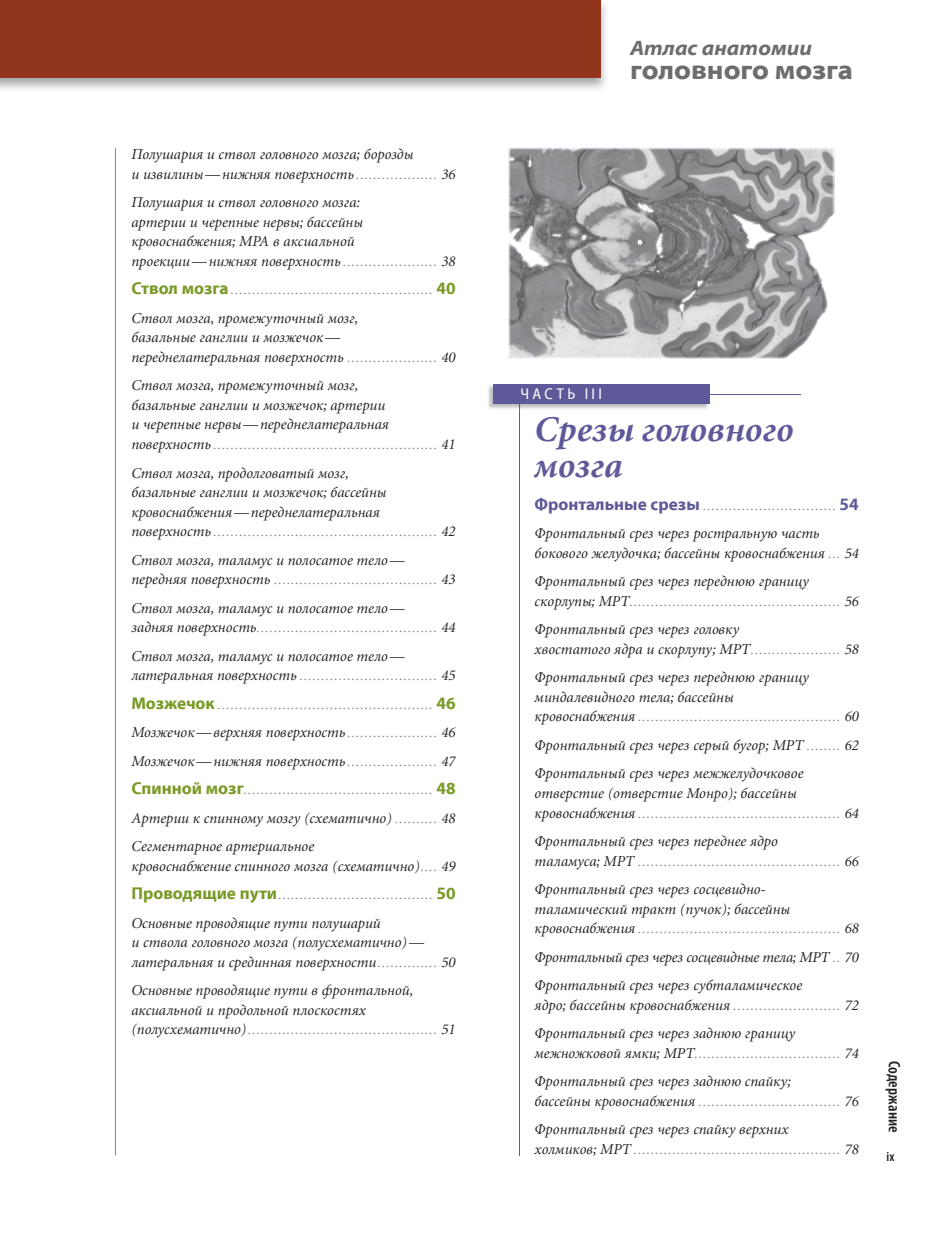
<style>
.page{position:relative;width:936px;height:1234px;background:#fff}
.page>*{position:absolute;margin:0;border:0;box-sizing:border-box;transform-origin:0 0}
.t1{font:italic 700 36px/36px "Minion Cyr";color:#5e5a99}
.t2{font:700 semi-expanded 27px "Myriad Pro";color:#6c6d70}
.t3{font:italic 700 semi-expanded 21px "Myriad Pro";color:#6c6d70}
.t4{font:600 condensed 16.5px "Myriad Pro";letter-spacing:.01em;color:#231f20}
.t5{font:semi-condensed 15.75px "Myriad Pro";letter-spacing:.21em;color:#fff}
.t6{font:italic 15px/19.5px "Minion Cyr";color:#231f20}
.t7{font:italic 13.5px/28.5px "Minion Cyr";color:#808285}
.t8{font:600 condensed 13.5px "Myriad Pro";color:#231f20}
.s1{font-size:13.5px;color:#808285}
.s2{font-family:"Myriad Pro";font-weight:700;font-style:normal;font-size:17.25px;color:#799a27}
.s3{font-size:15px;color:#231f20}
.s4{font-family:"Myriad Pro";font-weight:700;font-style:normal;font-size:17.25px;color:#5e5a99}
</style>
<div class="page">
<img style="left:0;top:0;width:606px;height:90px">
<div style="left:0;top:0;width:600px;height:78px;background:#91351d"></div>
<hr style="left:519px;top:392px;width:1px;height:763px;background:#5e5a99">
<hr style="left:512px;top:394px;width:288px;height:1px;background:#5e5a99">
<img style="left:488px;top:385px;width:221px;height:25px">
<div style="left:493px;top:384px;width:216px;height:20px;background:#5e5a99"></div>
<hr style="left:115px;top:148px;width:1px;height:1007px;background:#799a27">
<img style="left:509px;top:147px;width:325px;height:211px">
<p class="t6" style="left:131px;top:144px;width:326px">Полушария и ствол головного мозга; борозды<br>и извилины — нижняя поверхность <span class="s1">...................</span> 36</p>
<p class="t6" style="left:131px;top:192px;width:326px">Полушария и ствол головного мозга:<br>артерии и черепные нервы; бассейны кровоснабжения; МРА в аксиальной<br>проекции — нижняя поверхность <span class="s1">......................</span> 38</p>
<p class="t7" style="left:131px;top:275px;width:326px"><span class="s2">Ствол мозга</span>............................................... <span class="s2">40</span></p>
<p class="t6" style="left:131px;top:308px;width:326px">Ствол мозга, промежуточный мозг,<br>базальные ганглии и мозжечок — переднелатеральная поверхность <span class="s1">.....................</span> 40</p>
<p class="t6" style="left:131px;top:375px;width:259px">Ствол мозга, промежуточный мозг, базальные ганглии и мозжечок; артерии и черепные нервы — переднелатеральная</p>
<p class="t7" style="left:131px;top:430px;width:326px"><span class="s3">поверхность</span>.................................................... <span class="s3">41</span></p>
<p class="t6" style="left:131px;top:462px;width:257px">Ствол мозга, продолговатый мозг, базальные ганглии и мозжечок; бассейны кровоснабжения — переднелатеральная</p>
<p class="t7" style="left:131px;top:517px;width:326px"><span class="s3">поверхность</span>.................................................... <span class="s3">42</span></p>
<p class="t6" style="left:131px;top:549px;width:275px">Ствол мозга, таламус и полосатое тело —</p>
<p class="t7" style="left:131px;top:565px;width:326px"><span class="s3">передняя поверхность</span> ...................................... <span class="s3">43</span></p>
<p class="t6" style="left:131px;top:597px;width:275px">Ствол мозга, таламус и полосатое тело —</p>
<p class="t7" style="left:131px;top:613px;width:326px"><span class="s3">задняя поверхность</span>.......................................... <span class="s3">44</span></p>
<p class="t6" style="left:131px;top:645px;width:275px">Ствол мозга, таламус и полосатое тело —</p>
<p class="t7" style="left:131px;top:661px;width:326px"><span class="s3">латеральная поверхность</span> ................................ <span class="s3">45<br></span><span class="s2">Мозжечок</span> .................................................. <span class="s2">46</span></p>
<p class="t6" style="left:131px;top:717px;width:326px;line-height:28.5px">Мозжечок — верхняя поверхность <span class="s1">.....................</span> 46<br>Мозжечок — нижняя поверхность <span class="s1">.....................</span> 47</p>
<p class="t7" style="left:131px;top:775px;width:326px"><span class="s2">Спинной мозг</span>............................................ <span class="s2">48</span></p>
<p class="t6" style="left:131px;top:803px;width:326px;line-height:28.5px">Артерии к спинному мозгу (схематично) <span class="s1">..........</span> 48<br>Сегментарное артериальное</p>
<p class="t6" style="left:131px;top:855px;width:326px">кровоснабжение спинного мозга (схематично)<span class="s1">....</span> 49</p>
<p class="t7" style="left:131px;top:880px;width:326px"><span class="s2">Проводящие пути</span>.................................... <span class="s2">50</span></p>
<p class="t6" style="left:131px;top:912px;width:326px">Основные проводящие пути полушарий<br>и ствола головного мозга (полусхематично) — латеральная и срединная поверхности<span class="s1">..............</span> 50</p>
<p class="t6" style="left:131px;top:980px;width:283px">Основные проводящие пути в фронтальной, аксиальной и продольной плоскостях</p>
<p class="t7" style="left:131px;top:1015px;width:326px"><span class="s3">(полусхематично)</span>............................................ <span class="s3">51</span></p>
<h3 class="t3" style="left:630px;top:36px;width:184px">Атлас анатомии</h3>
<h2 class="t2" style="left:630px;top:52px;width:225px">головного мозга</h2>
<p class="t5" style="left:520px;top:384px;width:83px">ЧАСТЬ III</p>
<h1 class="t1" style="left:534px;top:410px;width:260px">Срезы головного мозга</h1>
<p class="t7" style="left:534px;top:491px;width:326px"><span class="s4">Фронтальные срезы</span> ............................... <span class="s4">54</span></p>
<p class="t6" style="left:534px;top:523px;width:326px">Фронтальный срез через ростральную часть бокового желудочка; бассейны кровоснабжения <span class="s1">...</span> 54</p>
<p class="t6" style="left:534px;top:571px;width:276px">Фронтальный срез через переднюю границу</p>
<p class="t7" style="left:534px;top:587px;width:326px"><span class="s3">скорлупы; МРТ</span>................................................. <span class="s3">56</span></p>
<p class="t6" style="left:534px;top:619px;width:326px">Фронтальный срез через головку<br>хвостатого ядра и скорлупу; МРТ<span class="s1">.....................</span> 58</p>
<p class="t6" style="left:534px;top:667px;width:276px">Фронтальный срез через переднюю границу миндалевидного тела; бассейны</p>
<p class="t7" style="left:534px;top:702px;width:326px"><span class="s3">кровоснабжения</span> ............................................... <span class="s3">60</span></p>
<p class="t6" style="left:534px;top:730px;width:326px;line-height:28.5px">Фронтальный срез через серый бугор; МРТ <span class="s1">........</span> 62<br>Фронтальный срез через межжелудочковое</p>
<p class="t6" style="left:534px;top:783px;width:263px">отверстие (отверстие Монро); бассейны</p>
<p class="t7" style="left:534px;top:798px;width:326px"><span class="s3">кровоснабжения</span> ............................................... <span class="s3">64</span></p>
<p class="t6" style="left:534px;top:831px;width:245px">Фронтальный срез через переднее ядро</p>
<p class="t7" style="left:534px;top:846px;width:326px"><span class="s3">таламуса; МРТ</span> ............................................... <span class="s3">66</span></p>
<p class="t6" style="left:534px;top:879px;width:257px">Фронтальный срез через сосцевидно&shy;таламический тракт (пучок); бассейны</p>
<p class="t7" style="left:534px;top:914px;width:326px"><span class="s3">кровоснабжения</span> ............................................... <span class="s3">68</span></p>
<p class="t6" style="left:534px;top:942px;width:326px;line-height:28.5px">Фронтальный срез через сосцевидные тела; МРТ <span class="s1">..</span> 70<br>Фронтальный срез через субталамическое</p>
<p class="t6" style="left:534px;top:990px;width:326px;line-height:28.5px">ядро; бассейны кровоснабжения <span class="s1">.........................</span> 72<br>Фронтальный срез через заднюю границу</p>
<p class="t7" style="left:534px;top:1038px;width:326px"><span class="s3">межножковой ямки; МРТ</span>.................................. <span class="s3">74</span></p>
<p class="t6" style="left:534px;top:1071px;width:258px">Фронтальный срез через заднюю спайку;</p>
<p class="t7" style="left:534px;top:1086px;width:326px"><span class="s3">бассейны кровоснабжения</span> ................................. <span class="s3">76</span></p>
<p class="t6" style="left:534px;top:1119px;width:255px">Фронтальный срез через спайку верхних</p>
<p class="t7" style="left:534px;top:1134px;width:326px"><span class="s3">холмиков; МРТ</span> ................................................ <span class="s3">78</span></p>
<p class="t4" style="left:904px;top:1060px;width:73px;rotate:90deg">Содержание</p>
<p class="t8" style="left:886px;top:1147px;width:9px">ix</p>
</div>
